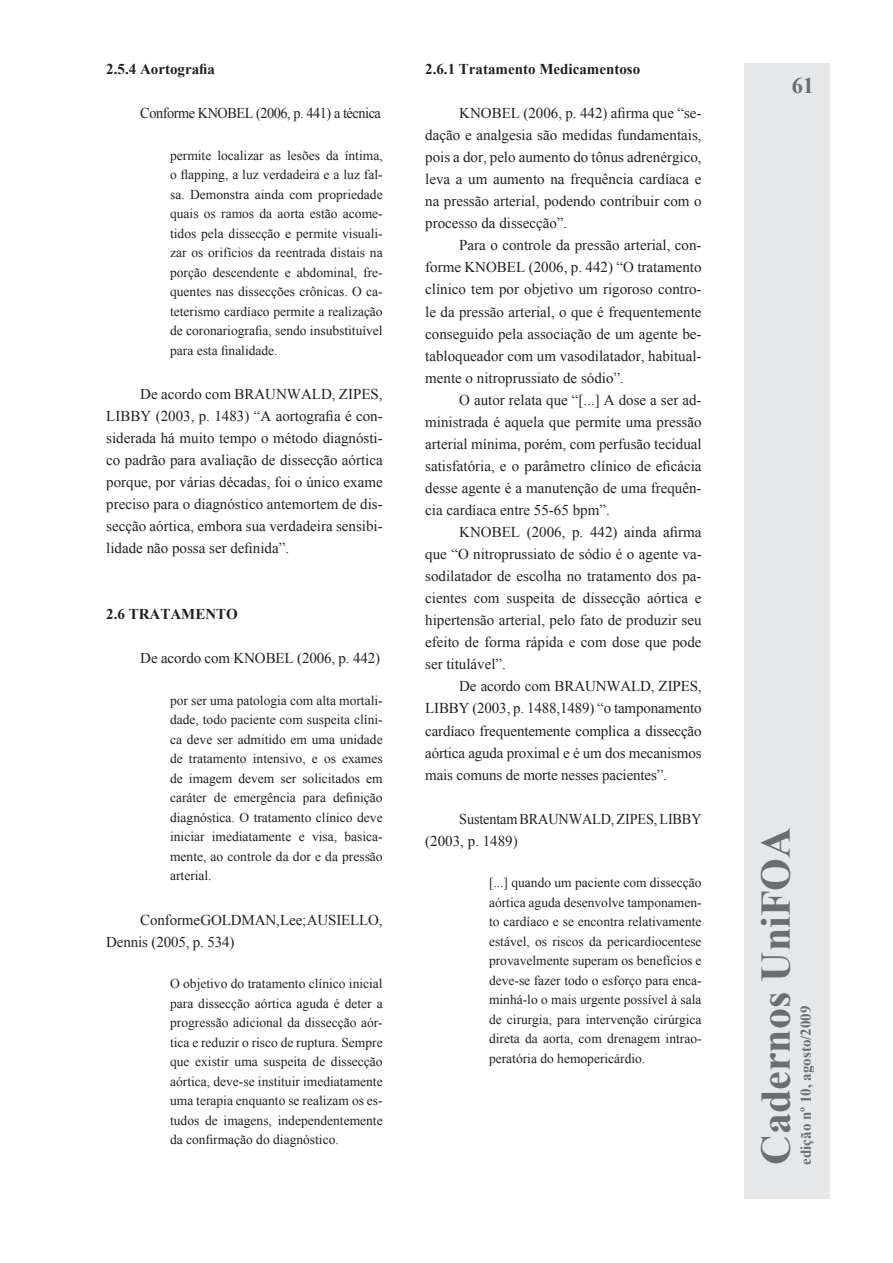
<style>
.page{position:relative;width:893px;height:1263px;background:#fff}
.page>*{position:absolute;margin:0;border:0;box-sizing:border-box;transform-origin:0 0}
.t1{font:700 42px "Times New Roman";color:#6c6d70}
.t2{font:700 22.5px "Times New Roman";color:#6c6d70}
.t3{font:15px/22px "Times New Roman";color:#231f20;text-align:justify}
.t4{font:700 15px "Times New Roman";color:#231f20}
.t5{font:15px/22px "Times New Roman";color:#231f20;scale:.95 1}
.t6{font:15px "Times New Roman";letter-spacing:-.03em;color:#231f20;scale:.95 1}
.t7{font:700 15px "Times New Roman";color:#6c6d70}
.t8{font:13.5px/19.5px "Times New Roman";color:#231f20;text-align:justify}
</style>
<div class="page">
<div style="left:744px;top:64px;width:85px;height:1135px;background:#e6e7e9"></div>
<p class="t4" style="left:106px;top:59px;width:110px">2.5.4 Aortografia</p>
<p class="t6" style="left:140px;top:103px;width:255px">Conforme KNOBEL (2006, p. 441) a técnica</p>
<p class="t8" style="left:170px;top:145px;width:214px">permite localizar as lesões da íntima, o flapping, a luz verdadeira e a luz fal&shy;sa. Demonstra ainda com propriedade quais os ramos da aorta estão acome&shy;tidos pela dissecção e permite visuali&shy;zar os orifícios da reentrada distais na porção descendente e abdominal, fre&shy;quentes nas dissecções crônicas. O ca&shy;teterismo cardíaco permite a realização de coronariografia, sendo insubstituível para esta finalidade.</p>
<p class="t3" style="left:106px;top:382px;width:278px;text-indent:34px">De acordo com BRAUNWALD, ZIPES, LIBBY (2003, p. 1483) “A aortografia é con&shy;siderada há muito tempo o método diagnósti&shy;co padrão para avaliação de dissecção aórtica porque, por várias décadas, foi o único exame preciso para o diagnóstico antemortem de dis&shy;secção aórtica, embora sua verdadeira sensibi&shy;lidade não possa ser definida”.</p>
<p class="t4" style="left:106px;top:604px;width:133px">2.6 TRATAMENTO</p>
<p class="t3" style="left:140px;top:647px;width:241px">De acordo com KNOBEL (2006, p. 442)</p>
<p class="t8" style="left:170px;top:690px;width:214px">por ser uma patologia com alta mortali&shy;dade, todo paciente com suspeita clíni&shy;ca deve ser admitido em uma unidade de tratamento intensivo, e os exames de imagem devem ser solicitados em caráter de emergência para definição diagnóstica. O tratamento clínico deve iniciar imediatamente e visa, basica&shy;mente, ao controle da dor e da pressão arterial.</p>
<p class="t3" style="left:106px;top:908px;width:278px;text-indent:34px">Conforme GOLDMAN, Lee; AUSIELLO,<br>Dennis (2005, p. 534)</p>
<p class="t8" style="left:170px;top:974px;width:214px">O objetivo do tratamento clínico inicial para dissecção aórtica aguda é deter a progressão adicional da dissecção aór&shy;tica e reduzir o risco de ruptura. Sempre que existir uma suspeita de dissecção aórtica, deve-se instituir imediatamente uma terapia enquanto se realizam os es&shy;tudos de imagens, independentemente da confirmação do diagnóstico.</p>
<p class="t4" style="left:425px;top:59px;width:216px">2.6.1 Tratamento Medicamentoso</p>
<p class="t3" style="left:425px;top:102px;width:278px;text-indent:34px">KNOBEL (2006, p. 442) afirma que “se&shy;dação e analgesia são medidas fundamentais, pois a dor, pelo aumento do tônus adrenérgico, leva a um aumento na frequência cardíaca e na pressão arterial, podendo contribuir com o processo da dissecção”.</p>
<p class="t3" style="left:425px;top:234px;width:278px;text-indent:34px">Para o controle da pressão arterial, con&shy;forme KNOBEL (2006, p. 442) “O tratamento clínico tem por objetivo um rigoroso contro&shy;le da pressão arterial, o que é frequentemente conseguido pela associação de um agente be&shy;tabloqueador com um vasodilatador, habitual&shy;mente o nitroprussiato de sódio”.</p>
<p class="t3" style="left:425px;top:388px;width:278px;text-indent:34px">O autor relata que “[...] A dose a ser ad&shy;ministrada é aquela que permite uma pressão arterial mínima, porém, com perfusão tecidual satisfatória, e o parâmetro clínico de eficácia desse agente é a manutenção de uma frequên&shy;cia cardíaca entre 55-65 bpm”.</p>
<p class="t3" style="left:425px;top:521px;width:278px;text-indent:34px">KNOBEL (2006, p. 442) ainda afirma que “O nitroprussiato de sódio é o agente va&shy;sodilatador de escolha no tratamento dos pa&shy;cientes com suspeita de dissecção aórtica e hipertensão arterial, pelo fato de produzir seu efeito de forma rápida e com dose que pode ser titulável”.</p>
<p class="t3" style="left:425px;top:675px;width:278px;text-indent:34px">De acordo com BRAUNWALD, ZIPES, LIBBY (2003, p. 1488,1489) “o tamponamento cardíaco frequentemente complica a dissecção aórtica aguda proximal e é um dos mecanismos mais comuns de morte nesses pacientes”.</p>
<p class="t5" style="left:425px;top:807px;width:292px;text-indent:34px">Sustentam BRAUNWALD, ZIPES, LIBBY (2003, p. 1489)</p>
<p class="t8" style="left:489px;top:873px;width:214px">[...] quando um paciente com dissecção aórtica aguda desenvolve tamponamen&shy;to cardíaco e se encontra relativamente estável, os riscos da pericardiocentese provavelmente superam os benefícios e deve-se fazer todo o esforço para enca&shy;minhá-lo o mais urgente possível à sala de cirurgia, para intervenção cirúrgica direta da aorta, com drenagem intrao&shy;peratória do hemopericárdio.</p>
<h2 class="t2" style="left:792px;top:70px;width:24px">61</h2>
<h1 class="t1" style="left:747px;top:1165px;width:339px;rotate:-90deg">Cadernos UniFOA</h1>
<p class="t7" style="left:795px;top:1165px;width:161px;rotate:-90deg">edição nº 10, agosto/2009</p>
</div>
